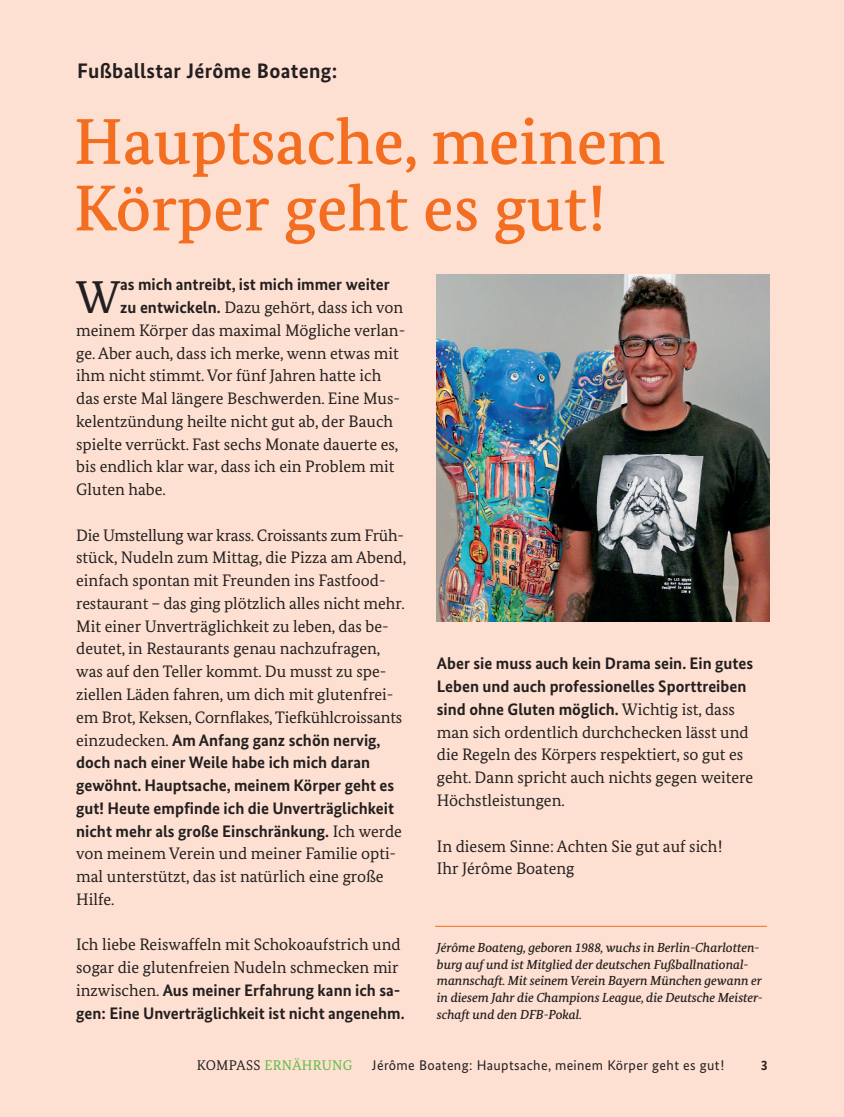
<style>
.page{position:relative;width:844px;height:1117px;background:#fff}
.page>*{position:absolute;margin:0;border:0;box-sizing:border-box;transform-origin:0 0}
.t1{font:500 64.75px/66.5px "Bundes Serif";color:#f36e21}
.t2{font:46.02px "Bundes Serif";color:#231f20}
.t3{font:700 21px "Bundes Sans";letter-spacing:.015em;color:#231f20}
.t4{font:16.62px/22.8px "Bundes Serif";color:#231f20}
.t5{font:700 16.62px "Bundes Sans";color:#231f20}
.t6{font:14px "Bundes Sans";letter-spacing:.025em;color:#231f20}
.t7{font:14px "Bundes Serif";letter-spacing:.025em;color:#60bb46}
.t8{font:700 14px "Bundes Sans";color:#231f20}
.t9{font:italic 500 13.12px/16.6px "Bundes Serif";letter-spacing:-.005em;color:#231f20}
.s1{font-family:"Bundes Sans";font-weight:700}
.s2{color:#231f20}
</style>
<div class="page">
<div style="left:0;top:0;width:843px;height:1116px;background:#fde0d1"></div>
<hr style="left:435px;top:925px;width:331px;height:1px;background:#f36e21">
<img style="left:437px;top:275px;width:332px;height:346px">
<h1 class="t3" style="left:77px;top:63px;width:261px">Fußballstar Jérôme Boateng:</h1>
<h2 class="t1" style="left:74px;top:114px;width:592px">Hauptsache, meinem<br>Körper geht es gut!</h2>
<p class="t2" style="left:76px;top:279px;width:46px">W</p>
<p class="t5" style="left:120px;top:278px;width:271px">as mich antreibt, ist mich immer weiter</p>
<p class="t4" style="left:120px;top:297px;width:284px"><span class="s1">zu entwickeln.</span> Dazu gehört, dass ich von</p>
<p class="t4" style="left:76px;top:320px;width:330px">meinem Körper das maximal Mögliche verlan-</p>
<p class="t4" style="left:76px;top:343px;width:324px">ge. Aber auch, dass ich merke, wenn etwas mit</p>
<p class="t4" style="left:76px;top:365px;width:306px">ihm nicht stimmt. Vor fünf Jahren hatte ich</p>
<p class="t4" style="left:76px;top:388px;width:325px">das erste Mal längere Beschwerden. Eine Mus-</p>
<p class="t4" style="left:76px;top:411px;width:318px">kelentzündung heilte nicht gut ab, der Bauch</p>
<p class="t4" style="left:76px;top:434px;width:323px">spielte verrückt. Fast sechs Monate dauerte es,</p>
<p class="t4" style="left:76px;top:456px;width:319px">bis endlich klar war, dass ich ein Problem mit</p>
<p class="t4" style="left:76px;top:479px;width:91px">Gluten habe.</p>
<p class="t4" style="left:76px;top:525px;width:331px">Die Umstellung war krass. Croissants zum Früh&shy;stück, Nudeln zum Mittag, die Pizza am Abend, einfach spontan mit Freunden ins Fastfood - restaurant – das ging plötzlich alles nicht mehr.<br>Mit einer Unverträglichkeit zu leben, das be&shy;deutet, in Restaurants genau nachzufragen, was auf den Teller kommt. Du musst zu spe&shy;ziellen Läden fahren, um dich mit glutenfrei&shy;em Brot, Keksen, Cornflakes, Tiefkühlcroissants einzudecken. <span class="s1">Am Anfang ganz schön nervig, doch nach einer Weile habe ich mich daran gewöhnt. Hauptsache, meinem Körper geht es gut! Heute empfinde ich die Unverträglichkeit nicht mehr als große Einschränkung.</span> Ich werde von meinem Verein und meiner Familie opti&shy;mal unterstützt, das ist natürlich eine große Hilfe.</p>
<p class="t4" style="left:76px;top:934px;width:330px">Ich liebe Reiswaffeln mit Schokoaufstrich und sogar die glutenfreien Nudeln schmecken mir inzwischen. <span class="s1">Aus meiner Erfahrung kann ich sa&shy;gen: Eine Unverträglichkeit ist nicht angenehm.</span></p>
<p class="t4" style="left:437px;top:653px;width:318px"><span class="s1">Aber sie muss auch kein Drama sein. Ein gutes Leben und auch professionelles Sporttreiben sind ohne Gluten möglich.</span> Wichtig ist, dass man sich ordentlich durchchecken lässt und die Regeln des Körpers respektiert, so gut es geht. Dann spricht auch nichts gegen weitere Höchstleistungen.</p>
<p class="t4" style="left:437px;top:835px;width:287px">In diesem Sinne: Achten Sie gut auf sich!<br>Ihr Jérôme Boateng</p>
<p class="t9" style="left:437px;top:940px;width:327px">Jérôme Boateng, geboren 1988, wuchs in Berlin-Charlotten&shy;burg auf und ist Mitglied der deutschen Fußballnational&shy;mannschaft. Mit seinem Verein Bayern München gewann er in diesem Jahr die Champions League, die Deutsche Meister&shy;schaft und den DFB-Pokal.</p>
<p class="t7" style="left:197px;top:1059px;width:157px"><span class="s2">KOMPASS</span> ERNÄHRUNG</p>
<p class="t6" style="left:372px;top:1059px;width:353px">Jérôme Boateng: Hauptsache, meinem Körper geht es gut!</p>
<p class="t8" style="left:760px;top:1059px;width:8px">3</p>
</div>
